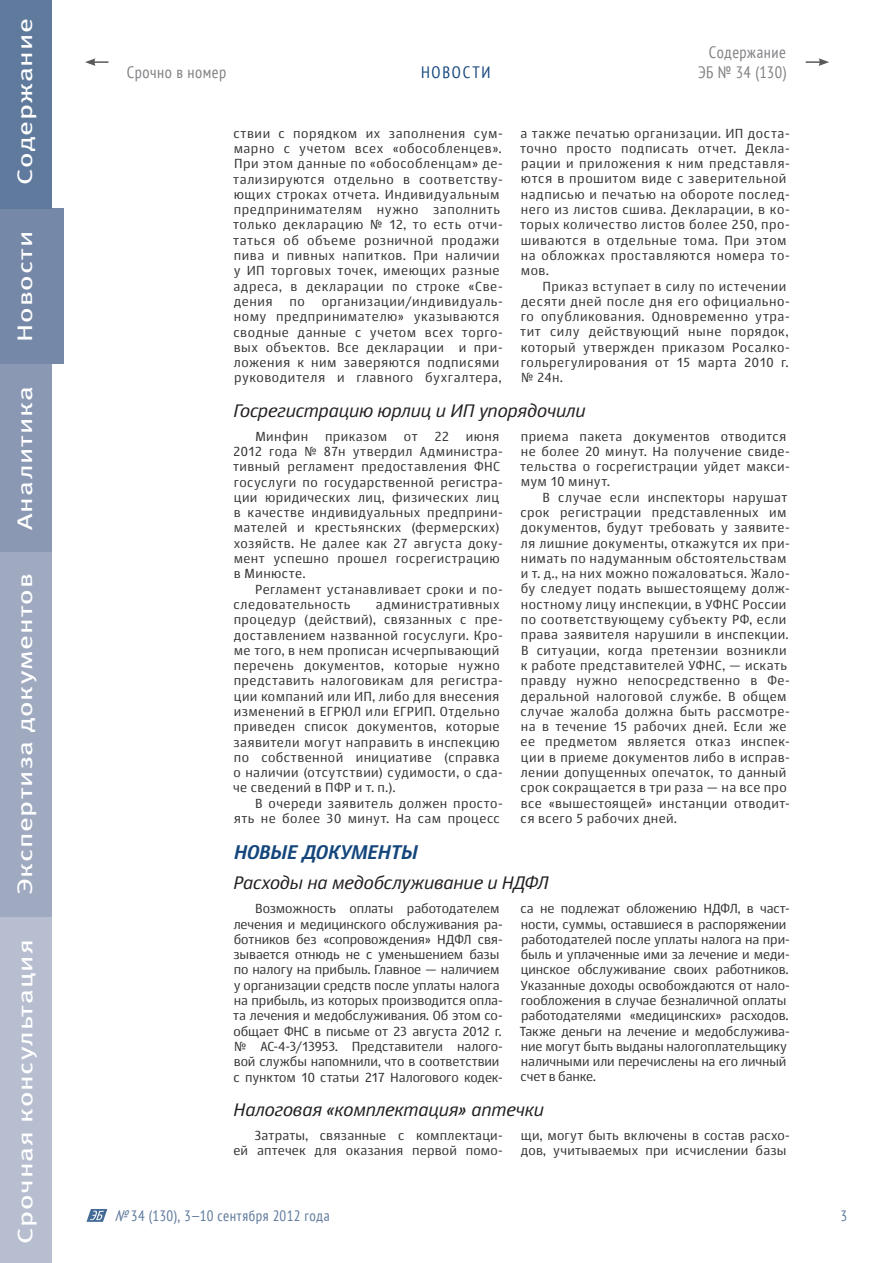
<style>
.page{position:relative;width:893px;height:1263px;background:#fff}
.page>*{position:absolute;margin:0;border:0;box-sizing:border-box;transform-origin:0 0}
.t1{font:21px "Meta Book Cyr";letter-spacing:.03em;color:#fff;scale:1.38 1}
.t2{font:italic 700 19.5px "Story";letter-spacing:-.025em;color:#14467c}
.t3{font:italic 18px "Story";letter-spacing:-.015em;color:#231f20}
.t4{font:condensed 16.5px "PT Sans";letter-spacing:.03em;color:#808285}
.t5{font:condensed 16.5px "PT Sans";letter-spacing:.105em;color:#14467c}
.t6{font:condensed 15px "PT Sans";letter-spacing:.035em;color:#607a9d}
.t7{font:13.05px/15.3px "Story";letter-spacing:.03em;color:#323031}
.t8{font:13.05px/15.3px "Story";letter-spacing:-.01em;color:#323031}
.t9{font:13.05px/15.3px "Story";letter-spacing:.01em;color:#323031;text-align:right}
.s1{font-style:italic}
</style>
<div class="page">
<div style="left:0;top:209px;width:63px;height:155px;background:#7588a7"></div>
<div style="left:0;top:364px;width:51px;height:188px;background:#8a98b4"></div>
<div style="left:0;top:552px;width:51px;height:365px;background:#9faac1"></div>
<div style="left:0;top:917px;width:51px;height:346px;background:#b7becf"></div>
<svg style="left:85px;top:58px;width:23px;height:8px"></svg>
<svg style="left:806px;top:58px;width:23px;height:8px"></svg>
<svg style="left:86px;top:1209px;width:21px;height:13px"></svg>
<div style="left:0;top:0;width:51px;height:209px;background:#607a9d"></div>
<h1 class="t1" style="left:13px;top:185px;width:122px;rotate:-90deg">Содержание</h1>
<h1 class="t1" style="left:13px;top:342px;width:82px;rotate:-90deg">Новости</h1>
<h1 class="t1" style="left:13px;top:530px;width:106px;rotate:-90deg">Аналитика</h1>
<h1 class="t1" style="left:13px;top:895px;width:235px;rotate:-90deg">Экспертиза документов</h1>
<h1 class="t1" style="left:13px;top:1244px;width:222px;rotate:-90deg">Срочная консультация</h1>
<p class="t4" style="left:709px;top:42px;width:78px">Содержание</p>
<p class="t4" style="left:127px;top:61px;width:101px">Срочно в номер</p>
<p class="t5" style="left:421px;top:61px;width:71px">НОВОСТИ</p>
<p class="t4" style="left:698px;top:61px;width:89px">ЭБ № 34 (130)</p>
<p class="t7" style="left:520px;top:125px;width:271px">а также печатью организации. ИП доста&shy;точно просто подписать отчет. Декла&shy;рации и приложения к ним представля&shy;ются в прошитом виде с заверительной надписью и печатью на обороте послед&shy;него из листов сшива. Декларации, в ко&shy;торых количество листов более 250, про&shy;шиваются в отдельные тома. При этом на обложках проставляются номера то&shy;мов.</p>
<p class="t7" style="left:520px;top:278px;width:271px;text-indent:22px">Приказ вступает в силу по истечении десяти дней после дня его официально&shy;го опубликования. Одновременно утра&shy;тит силу действующий ныне порядок, который утвержден приказом Росалко&shy;гольрегулирования от 15 марта 2010 г. № 24н.</p>
<h3 class="t3" style="left:233px;top:399px;width:354px">Госрегистрацию юрлиц и ИП упорядочили</h3>
<p class="t7" style="left:255px;top:428px;width:55px">Минфин</p>
<p class="t7" style="left:325px;top:428px;width:64px">приказом</p>
<p class="t7" style="left:404px;top:428px;width:15px">от</p>
<p class="t7" style="left:434px;top:428px;width:16px">22</p>
<p class="t7" style="left:233px;top:125px;width:271px">ствии с порядком их заполнения сум&shy;марно с учетом всех «обособленцев».<br>При этом данные по «обособленцам» де&shy;тализируются отдельно в соответству&shy;ющих строках отчета. Индивидуальным предпринимателям нужно заполнить только декларацию № 12, то есть отчи&shy;таться об объеме розничной продажи пива и пивных напитков. При наличии у ИП торговых точек, имеющих разные адреса, в декларации по строке «Све&shy;дения</p>
<p class="t7" style="left:233px;top:293px;width:271px;text-indent:88px">организации/индивидуаль&shy;ному предпринимателю» указываются сводные данные с учетом всех торго&shy;вых объектов. Все декларации и при&shy;ложения к ним заверяются подписями руководителя и главного бухгалтера,</p>
<p class="t7" style="left:290px;top:293px;width:17px">по</p>
<p class="t7" style="left:520px;top:428px;width:271px">приема пакета документов отводится не более 20 минут. На получение свиде&shy;тельства о госрегистрации уйдет макси&shy;мум 10 минут.</p>
<p class="t7" style="left:520px;top:489px;width:271px;text-indent:22px">В случае если инспекторы нарушат срок регистрации представленных им документов, будут требовать у заявите&shy;ля лишние документы, откажутся их при&shy;нимать по надуманным обстоятельствам и т. д., на них можно пожаловаться. Жало&shy;бу следует подать вышестоящему долж&shy;ностному лицу инспекции, в УФНС России по соответствующему субъекту РФ, если права заявителя нарушили в инспекции.<br>В ситуации, когда претензии возникли к работе представителей УФНС, — искать правду нужно непосредственно в Фе&shy;деральной налоговой службе. В общем случае жалоба должна быть рассмотре&shy;на в течение 15 рабочих дней. Если же ее предметом является отказ инспек&shy;ции в приеме документов либо в исправ&shy;лении допущенных опечаток, то данный срок сокращается в три раза — на все про все «вышестоящей» инстанции отводит&shy;ся всего 5 рабочих дней.</p>
<p class="t7" style="left:233px;top:428px;width:271px;text-indent:233px">июня<br>2012 года № 87н утвердил Администра&shy;тивный регламент предоставления ФНС госуслуги по государственной регистра&shy;ции юридических лиц, физических лиц в качестве индивидуальных предприни&shy;мателей и крестьянских (фермерских) хозяйств. Не далее как 27 августа доку&shy;мент успешно прошел госрегистрацию в Минюсте.</p>
<p class="t7" style="left:233px;top:581px;width:271px;text-indent:22px">Регламент устанавливает сроки и по&shy;следовательность</p>
<p class="t7" style="left:233px;top:596px;width:271px;text-indent:143px">административных процедур (действий), связанных с пре&shy;доставлением названной госуслуги. Кро&shy;ме того, в нем прописан исчерпывающий перечень документов, которые нужно представить налоговикам для регистра&shy;ции компаний или ИП, либо для внесения изменений в ЕГРЮЛ или ЕГРИП. Отдельно приведен список документов, которые заявители могут направить в инспекцию по собственной инициативе (справка о наличии (отсутствии) судимости, о сда&shy;че сведений в ПФР и т. п.).</p>
<p class="t7" style="left:234px;top:795px;width:271px;text-align:right">В очереди заявитель должен просто&shy;ять не более 30 минут. На сам процесс</p>
<h2 class="t2" style="left:233px;top:840px;width:186px">Новые документы</h2>
<h3 class="t3" style="left:233px;top:872px;width:317px">Расходы на медобслуживание и НДФЛ</h3>
<p class="t8" style="left:233px;top:901px;width:271px;text-indent:22px">Возможность оплаты работодателем лечения и медицинского обслуживания ра&shy;ботников без «сопровождения» НДФЛ свя&shy;зывается отнюдь не с уменьшением базы по налогу на прибыль. Главное — наличием у организации средств после уплаты налога на прибыль, из которых производится опла&shy;та лечения и медобслуживания. Об этом со&shy;общает ФНС в письме от 23 августа 2012 г. № АС‑4‑3/13953. Представители налого&shy;вой службы напомнили, что в соответствии с пунктом 10 статьи 217 Налогового кодек-</p>
<p class="t8" style="left:520px;top:901px;width:272px">са не подлежат обложению НДФЛ, в част&shy;ности, суммы, оставшиеся в распоряжении работодателей после уплаты налога на при&shy;быль и уплаченные ими за лечение и меди&shy;цинское обслуживание своих работников.<br>Указанные доходы освобождаются от нало&shy;гообложения в случае безналичной оплаты работодателями «медицинских» расходов.<br>Также деньги на лечение и медобслужива&shy;ние могут быть выданы налогоплательщику наличными или перечислены на его личный счет в банке.</p>
<h3 class="t3" style="left:233px;top:1098px;width:312px">Налоговая «комплектация» аптечки</h3>
<p class="t9" style="left:233px;top:1127px;width:271px">Затраты, связанные с комплектаци-<br>ей аптечек для оказания первой помо-</p>
<p class="t9" style="left:521px;top:1127px;width:270px;text-align:left">щи, могут быть включены в состав расхо&shy;дов, учитываемых при исчислении базы</p>
<p class="t6" style="left:114px;top:1206px;width:217px"><span class="s1">№</span> 34 (130), 3—10 сентября 2012 года</p>
<p class="t6" style="left:840px;top:1206px;width:8px">3</p>
</div>
